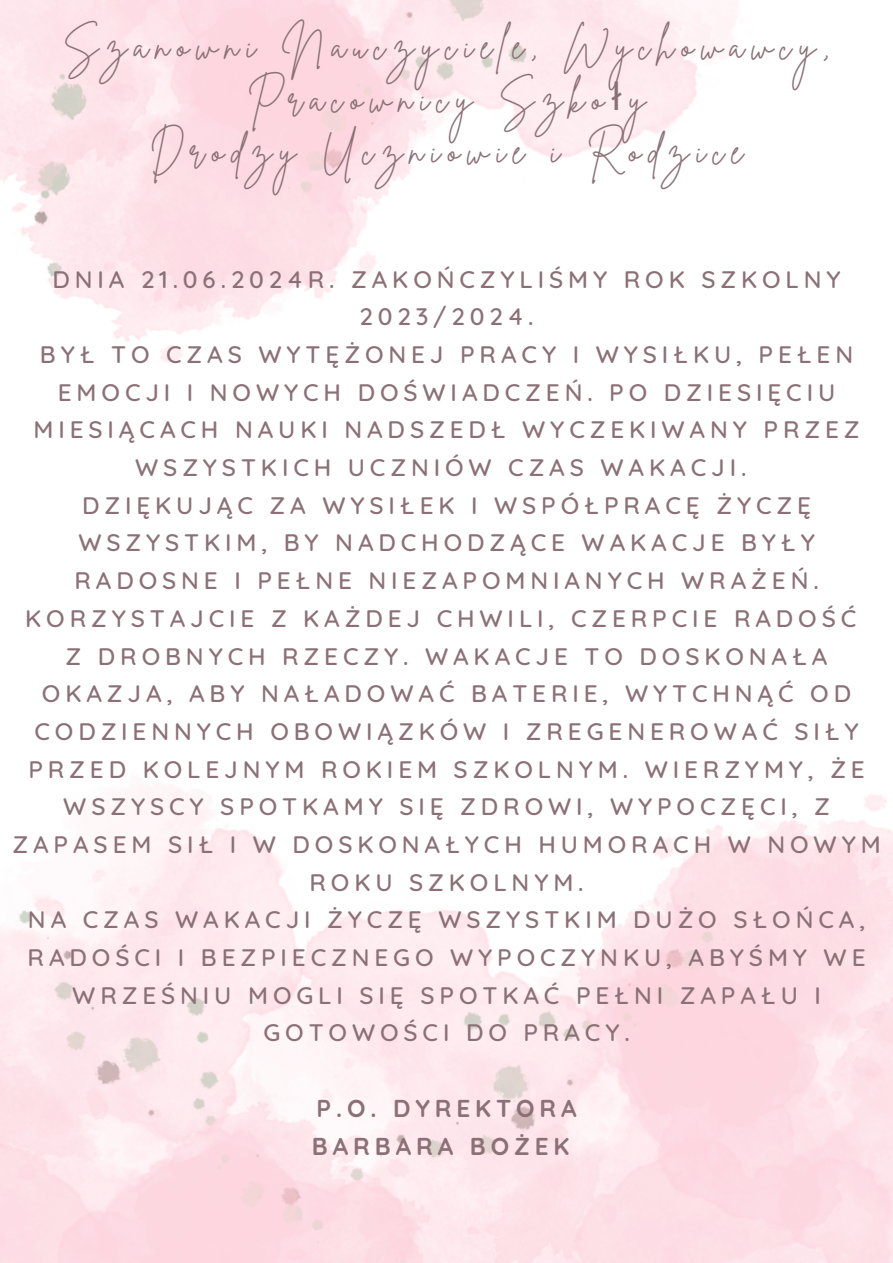
<style>
.page{position:relative;width:893px;height:1263px;background:#fff}
.page>*{position:absolute;margin:0;border:0;box-sizing:border-box;transform-origin:0 0}
.t1{font:37.5px/52.3px "Brittany Signature";letter-spacing:.2em;color:#8b7177;text-align:center}
.t2{font:500 24.38px/37.7px "Quicksand";letter-spacing:.2em;color:#8b7177;text-align:center}
.t3{font:700 24.38px "Quicksand";letter-spacing:.2em;color:#8b7177}
.s1{font-family:"Noto Sans"}
</style>
<div class="page">
<img style="left:0;top:778px;width:701px;height:485px">
<p class="t1" style="left:64px;top:21px;width:767px">Szanowni Nauczyciele, Wychowawcy,<br>Pracownicy Szko<span class="s1">ł</span>y<br>Drodzy Uczniowie i Rodzice</p>
<h1 class="t2" style="left:52px;top:260px;width:790px">DNIA 21.06.2024R. ZAKOŃCZYLIŚMY ROK SZKOLNY<br>2023/2024.</h1>
<p class="t2" style="left:34px;top:335px;width:827px">BYŁ TO CZAS WYTĘŻONEJ PRACY I WYSIŁKU, PEŁEN EMOCJI I NOWYCH DOŚWIADCZEŃ. PO DZIESIĘCIU MIESIĄCACH NAUKI NADSZEDŁ WYCZEKIWANY PRZEZ WSZYSTKICH UCZNIÓW CZAS WAKACJI.</p>
<p class="t2" style="left:25px;top:486px;width:832px">DZIĘKUJĄC ZA WYSIŁEK I WSPÓŁPRACĘ ŻYCZĘ WSZYSTKIM, BY NADCHODZĄCE WAKACJE BYŁY RADOSNE I PEŁNE NIEZAPOMNIANYCH WRAŻEŃ.<br>KORZYSTAJCIE Z KAŻDEJ CHWILI, CZERPCIE RADOŚĆ</p>
<p class="t2" style="left:12px;top:636px;width:870px">Z DROBNYCH RZECZY. WAKACJE TO DOSKONAŁA OKAZJA, ABY NAŁADOWAĆ BATERIE, WYTCHNĄĆ OD CODZIENNYCH OBOWIĄZKÓW I ZREGENEROWAĆ SIŁY PRZED KOLEJNYM ROKIEM SZKOLNYM. WIERZYMY, ŻE WSZYSCY SPOTKAMY SIĘ ZDROWI, WYPOCZĘCI, Z ZAPASEM SIŁ I W DOSKONAŁYCH HUMORACH W NOWYM ROKU SZKOLNYM.</p>
<p class="t2" style="left:28px;top:900px;width:839px">NA CZAS WAKACJI ŻYCZĘ WSZYSTKIM DUŻO SŁOŃCA, RADOŚCI I BEZPIECZNEGO WYPOCZYNKU, ABYŚMY WE WRZEŚNIU MOGLI SIĘ SPOTKAĆ PEŁNI ZAPAŁU I GOTOWOŚCI DO PRACY.</p>
<p class="t3" style="left:316px;top:1092px;width:262px">P.O. DYREKTORA</p>
<p class="t3" style="left:312px;top:1130px;width:259px">BARBARA BOŻEK</p>
</div>
